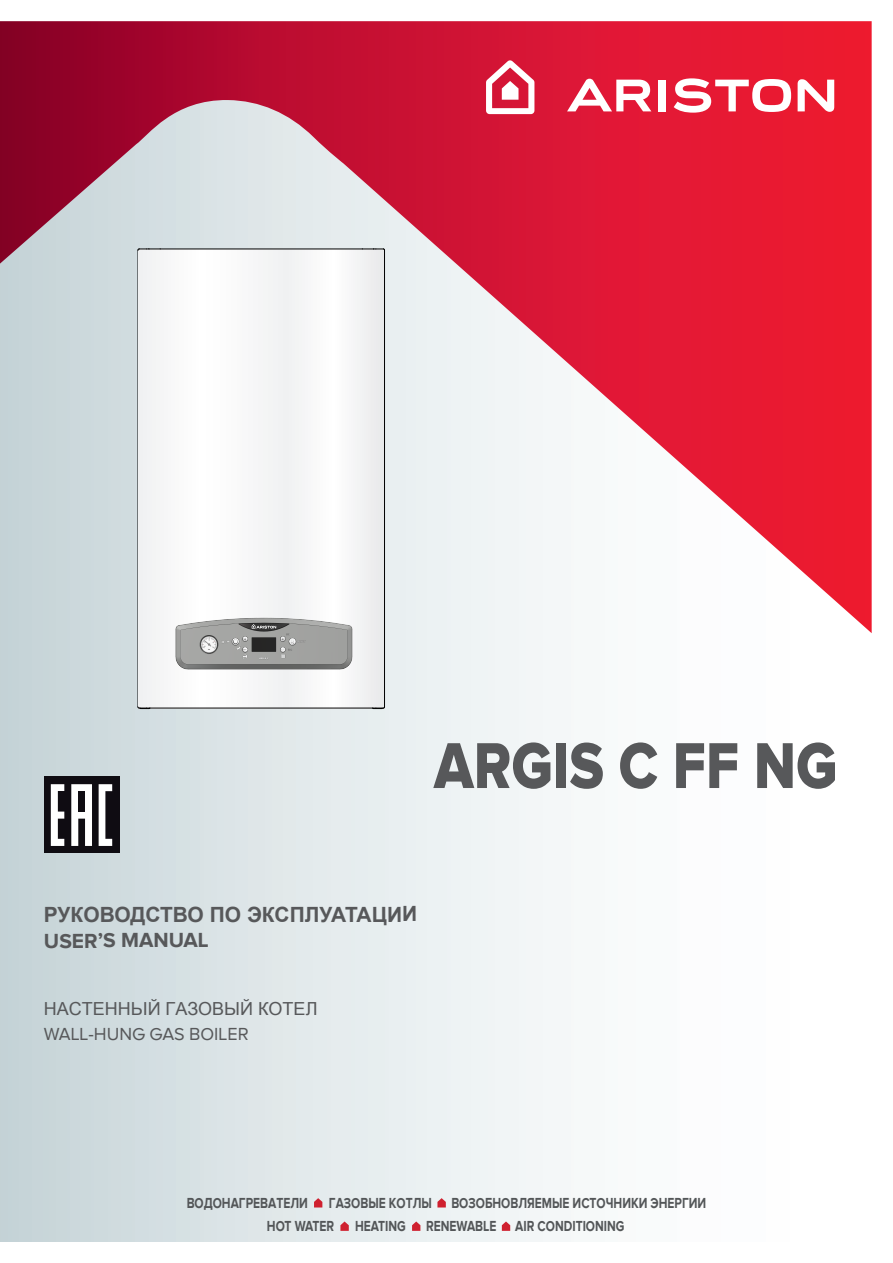
<style>
.page{position:relative;width:893px;height:1263px;background:#fff}
.page>*{position:absolute;margin:0;border:0;box-sizing:border-box;transform-origin:0 0}
.t1{font:67.2px "Proxima Nova Extrabld";color:#57585a;scale:.85 1}
.t2{font:700 21px "Arial";letter-spacing:-.005em;color:#57585a}
.t3{font:700 21px "Proxima Nova A";letter-spacing:-.005em;color:#57585a}
.t4{font:18px "Arial";color:#57585a}
.t5{font:18px "Proxima Nova A";color:#57585a}
.t6{font:700 15px "Proxima Nova";color:#535658;scale:.8 1}
</style>
<div class="page">
<div style="left:0;top:27px;width:872px;height:1215px;background:linear-gradient(to right,#cad7db,#fff)"></div>
<svg style="left:0;top:21px;width:872px;height:612px"></svg>
<svg style="left:486px;top:60px;width:48px;height:54px"></svg>
<svg style="left:798px;top:79px;width:36px;height:33px"></svg>
<div style="left:659px;top:80px;width:7px;height:31px;background:#fff"></div>
<svg style="left:674px;top:78px;width:117px;height:35px"></svg>
<svg style="left:567px;top:79px;width:84px;height:32px"></svg>
<svg style="left:340px;top:1221px;width:9px;height:10px"></svg>
<svg style="left:314px;top:1198px;width:8px;height:9px"></svg>
<svg style="left:412px;top:1221px;width:8px;height:10px"></svg>
<svg style="left:437px;top:1198px;width:9px;height:9px"></svg>
<svg style="left:502px;top:1221px;width:8px;height:10px"></svg>
<div style="left:45px;top:776px;width:75px;height:76px;background:#0f0c12"></div>
<svg style="left:51px;top:784px;width:13px;height:62px"></svg>
<svg style="left:71px;top:784px;width:21px;height:62px"></svg>
<div style="left:78px;top:791px;width:7px;height:21px;background:#0f0c12"></div>
<svg style="left:99px;top:784px;width:13px;height:62px"></svg>
<div style="left:138px;top:249px;width:246px;height:459px;background:#f7f7f8"></div>
<hr style="left:147px;top:708px;width:229px;height:1px;background:#000">
<hr style="left:384px;top:250px;width:1px;height:457px;background:#000">
<svg style="left:137px;top:706px;width:14px;height:3px"></svg>
<svg style="left:372px;top:706px;width:13px;height:3px"></svg>
<hr style="left:147px;top:248px;width:229px;height:1px;background:#000">
<svg style="left:137px;top:248px;width:13px;height:3px"></svg>
<svg style="left:372px;top:248px;width:13px;height:3px"></svg>
<img style="left:175px;top:617px;width:178px;height:53px">
<h1 class="t1" style="left:434px;top:727px;width:476px">ARGIS C FF NG</h1>
<h2 class="t2" style="left:44px;top:901px;width:375px">РУКОВОДСТВО ПО ЭКСПЛУАТАЦИИ</h2>
<h2 class="t3" style="left:44px;top:928px;width:166px">USER’S MANUAL</h2>
<p class="t4" style="left:44px;top:996px;width:275px">НАСТЕННЬІЙ ГАЗОВЫЙ КОТЕЛ</p>
<p class="t5" style="left:44px;top:1024px;width:206px">WALL-HUNG GAS BOILER</p>
<p class="t6" style="left:187px;top:1195px;width:153px">ВОДОНАГРЕВАТЕЛИ</p>
<p class="t6" style="left:329px;top:1195px;width:130px">ГАЗОВЫЕ КОТЛЫ</p>
<p class="t6" style="left:451px;top:1195px;width:320px">ВОЗОБНОВЛЯЕМЫЕ ИСТОЧНИКИ ЭНЕРГИИ</p>
<p class="t6" style="left:267px;top:1217px;width:86px">HOT WATER</p>
<p class="t6" style="left:355px;top:1217px;width:65px">HEATING</p>
<p class="t6" style="left:426px;top:1217px;width:89px">RENEWABLE</p>
<p class="t6" style="left:515px;top:1217px;width:138px">AIR CONDITIONING</p>
</div>
